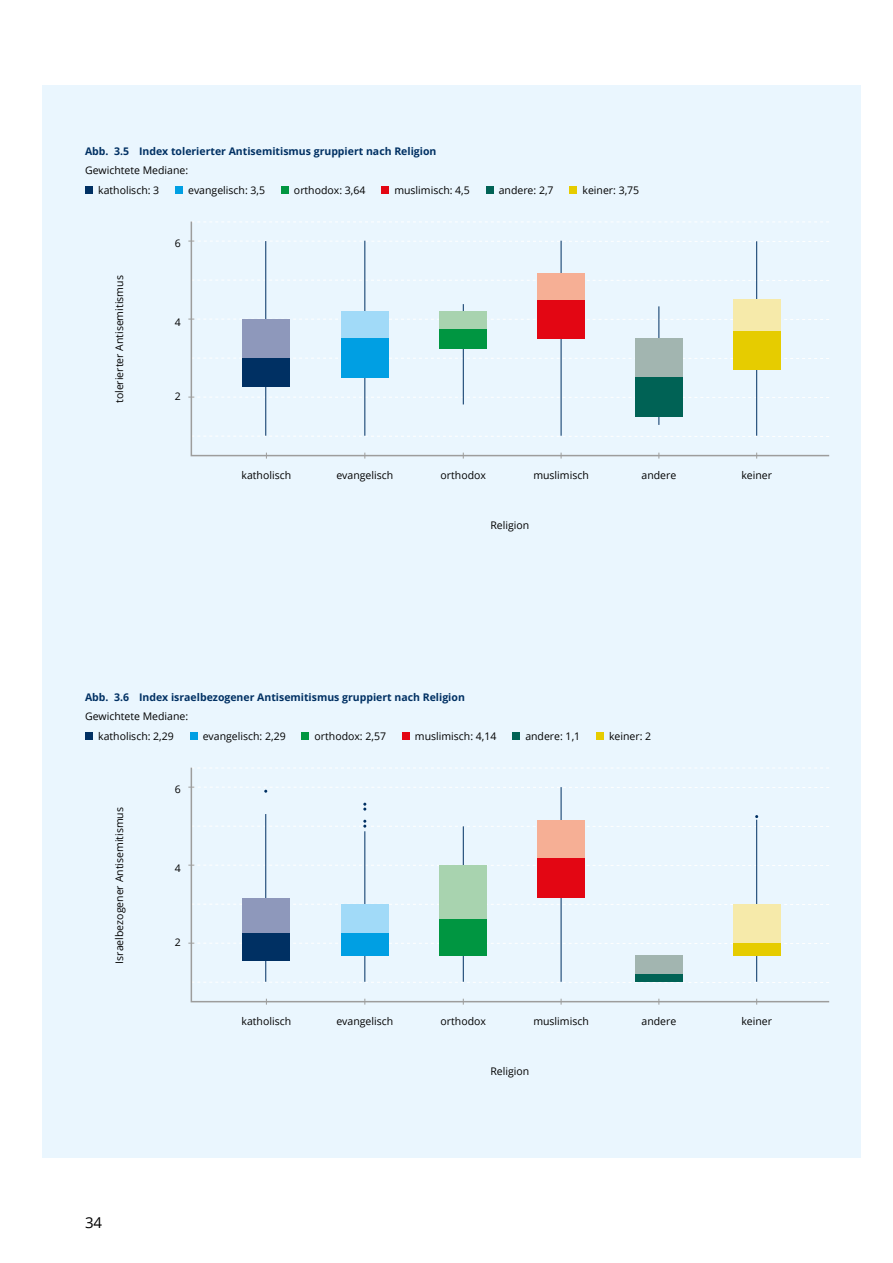
<style>
.page{position:relative;width:893px;height:1263px;background:#fff}
.page>*{position:absolute;margin:0;border:0;box-sizing:border-box;transform-origin:0 0}
.t1{font:15px "Open Sans";color:#000}
.t2{font:10.5px/19.5px "Open Sans";color:#000;text-align:center}
.t3{font:700 10.5px "Open Sans";color:#003063}
</style>
<div class="page">
<div style="left:43px;top:85px;width:818px;height:1073px;background:#eaf6fe"></div>
<div style="left:85px;top:732px;width:8px;height:8px;background:#003063"></div>
<div style="left:190px;top:732px;width:7px;height:8px;background:#009fe3"></div>
<div style="left:301px;top:732px;width:8px;height:8px;background:#009641"></div>
<div style="left:402px;top:732px;width:8px;height:8px;background:#e30613"></div>
<div style="left:512px;top:732px;width:8px;height:8px;background:#006255"></div>
<div style="left:596px;top:732px;width:8px;height:8px;background:#e6cc00"></div>
<svg style="left:190px;top:767px;width:640px;height:236px"></svg>
<hr style="left:265px;top:814px;width:1px;height:168px;background:#003063">
<hr style="left:364px;top:831px;width:1px;height:151px;background:#003063">
<hr style="left:463px;top:826px;width:1px;height:156px;background:#003063">
<hr style="left:561px;top:787px;width:1px;height:195px;background:#003063">
<hr style="left:756px;top:820px;width:1px;height:162px;background:#003063">
<svg style="left:188px;top:865px;width:641px;height:1px"></svg>
<svg style="left:188px;top:943px;width:641px;height:1px"></svg>
<div style="left:242px;top:898px;width:47px;height:35px;background:#8e98bb"></div>
<div style="left:341px;top:904px;width:47px;height:39px;background:#a1daf8"></div>
<div style="left:440px;top:865px;width:47px;height:63px;background:#a8d3af"></div>
<div style="left:537px;top:820px;width:48px;height:39px;background:#f6af95"></div>
<div style="left:733px;top:904px;width:47px;height:39px;background:#f6eaaa"></div>
<div style="left:242px;top:933px;width:47px;height:27px;background:#003063"></div>
<div style="left:341px;top:933px;width:47px;height:23px;background:#009fe3"></div>
<div style="left:440px;top:919px;width:47px;height:37px;background:#009641"></div>
<div style="left:537px;top:859px;width:48px;height:39px;background:#e30613"></div>
<div style="left:635px;top:956px;width:47px;height:18px;background:#a2b5b0"></div>
<div style="left:635px;top:974px;width:47px;height:8px;background:#006255"></div>
<div style="left:733px;top:943px;width:47px;height:13px;background:#e6cc00"></div>
<svg style="left:188px;top:787px;width:641px;height:6px"></svg>
<svg style="left:191px;top:803px;width:638px;height:25px"></svg>
<div style="left:85px;top:186px;width:8px;height:8px;background:#003063"></div>
<div style="left:175px;top:186px;width:8px;height:8px;background:#009fe3"></div>
<div style="left:281px;top:186px;width:8px;height:8px;background:#009641"></div>
<div style="left:381px;top:186px;width:8px;height:8px;background:#e30613"></div>
<div style="left:486px;top:186px;width:7px;height:8px;background:#006255"></div>
<div style="left:569px;top:186px;width:8px;height:8px;background:#e6cc00"></div>
<svg style="left:190px;top:221px;width:640px;height:236px"></svg>
<hr style="left:265px;top:241px;width:1px;height:195px;background:#003063">
<hr style="left:364px;top:241px;width:1px;height:195px;background:#003063">
<hr style="left:463px;top:304px;width:1px;height:100px;background:#003063">
<hr style="left:561px;top:241px;width:1px;height:195px;background:#003063">
<hr style="left:658px;top:306px;width:1px;height:119px;background:#003063">
<hr style="left:756px;top:241px;width:1px;height:195px;background:#003063">
<svg style="left:188px;top:241px;width:641px;height:1px"></svg>
<svg style="left:188px;top:319px;width:641px;height:1px"></svg>
<svg style="left:188px;top:397px;width:641px;height:1px"></svg>
<div style="left:242px;top:319px;width:47px;height:39px;background:#8e98bb"></div>
<div style="left:341px;top:311px;width:47px;height:28px;background:#a1daf8"></div>
<div style="left:440px;top:311px;width:47px;height:18px;background:#a8d3af"></div>
<div style="left:733px;top:300px;width:47px;height:31px;background:#f6eaaa"></div>
<div style="left:242px;top:358px;width:47px;height:29px;background:#003063"></div>
<div style="left:341px;top:338px;width:47px;height:40px;background:#009fe3"></div>
<div style="left:440px;top:329px;width:47px;height:20px;background:#009641"></div>
<div style="left:537px;top:299px;width:48px;height:39px;background:#e30613"></div>
<div style="left:635px;top:338px;width:47px;height:40px;background:#a2b5b0"></div>
<div style="left:635px;top:378px;width:47px;height:39px;background:#006255"></div>
<div style="left:733px;top:331px;width:47px;height:38px;background:#e6cc00"></div>
<div style="left:537px;top:273px;width:48px;height:27px;background:#f6af95"></div>
<p class="t3" style="left:85px;top:144px;width:353px">Abb. 3.5 Index tolerierter Antisemitismus gruppiert nach Religion</p>
<p class="t2" style="left:98px;top:160px;width:92px;text-align:left;text-indent:-13px">Gewichtete Mediane: katholisch: 3</p>
<p class="t2" style="left:188px;top:180px;width:78px">evangelisch: 3,5</p>
<p class="t2" style="left:294px;top:180px;width:73px">orthodox: 3,64</p>
<p class="t2" style="left:394px;top:180px;width:77px">muslimisch: 4,5</p>
<p class="t2" style="left:499px;top:180px;width:56px">andere: 2,7</p>
<p class="t2" style="left:582px;top:180px;width:58px">keiner: 3,75</p>
<p class="t2" style="left:109px;top:403px;width:129px;rotate:-90deg">tolerierter Antisemitismus</p>
<p class="t2" style="left:175px;top:233px;width:8px">6</p>
<p class="t2" style="left:175px;top:312px;width:8px">4</p>
<p class="t2" style="left:175px;top:386px;width:8px">2</p>
<p class="t2" style="left:242px;top:465px;width:51px">katholisch</p>
<p class="t2" style="left:336px;top:465px;width:58px">evangelisch</p>
<p class="t2" style="left:441px;top:465px;width:47px">orthodox</p>
<p class="t2" style="left:533px;top:465px;width:57px">muslimisch</p>
<p class="t2" style="left:641px;top:465px;width:36px">andere</p>
<p class="t2" style="left:741px;top:465px;width:32px">keiner</p>
<p class="t2" style="left:490px;top:515px;width:40px">Religion</p>
<p class="t3" style="left:85px;top:690px;width:381px">Abb. 3.6 Index israelbezogener Antisemitismus gruppiert nach Religion</p>
<p class="t2" style="left:85px;top:706px;width:105px">Gewichtete Mediane: katholisch: 2,29</p>
<p class="t2" style="left:203px;top:726px;width:84px">evangelisch: 2,29</p>
<p class="t2" style="left:315px;top:726px;width:73px">orthodox: 2,57</p>
<p class="t2" style="left:415px;top:726px;width:83px">muslimisch: 4,14</p>
<p class="t2" style="left:525px;top:726px;width:56px">andere: 1,1</p>
<p class="t2" style="left:609px;top:726px;width:44px">keiner: 2</p>
<p class="t2" style="left:109px;top:964px;width:158px;rotate:-90deg">Israelbezogener Antisemitismus</p>
<p class="t2" style="left:175px;top:779px;width:8px">6</p>
<p class="t2" style="left:175px;top:858px;width:8px">4</p>
<p class="t2" style="left:175px;top:932px;width:8px">2</p>
<h1 class="t1" style="left:85px;top:1212px;width:19px">34</h1>
<p class="t2" style="left:242px;top:1011px;width:51px">katholisch</p>
<p class="t2" style="left:336px;top:1011px;width:58px">evangelisch</p>
<p class="t2" style="left:441px;top:1011px;width:47px">orthodox</p>
<p class="t2" style="left:533px;top:1011px;width:57px">muslimisch</p>
<p class="t2" style="left:641px;top:1011px;width:36px">andere</p>
<p class="t2" style="left:741px;top:1011px;width:32px">keiner</p>
<p class="t2" style="left:490px;top:1061px;width:40px">Religion</p>
</div>
